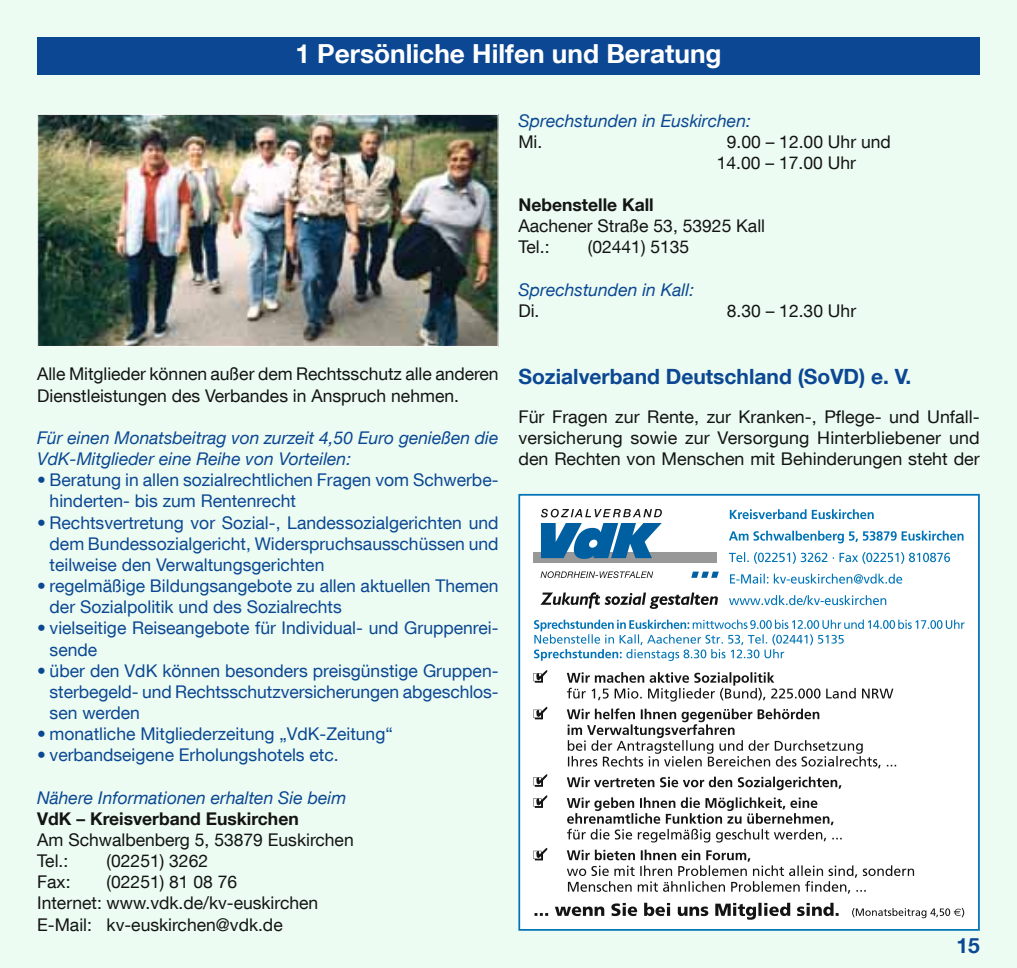
<style>
.page{position:relative;width:1017px;height:968px;background:#fff}
.page>*{position:absolute;margin:0;border:0;box-sizing:border-box;transform-origin:0 0}
.t1{font:700 26.25px "Helvetica Neue LT Com";color:#fff}
.t2{font:700 21px "Helvetica Neue LT Com";color:#0b4793}
.t3{font:17.5px/21.2px "Helvetica Neue LT Com";color:#0b4793}
.t4{font:17.5px/21.2px "Helvetica Neue LT Com";color:#131413}
.t5{font:italic 17.5px/21.2px "Helvetica Neue LT Com";color:#0b4793}
.t6{font:700 17.5px "Helvetica Neue LT Com";color:#131413}
.s1{font-family:"Helvetica Neue"}
</style>
<div class="page">
<div style="left:0;top:0;width:1017px;height:967px;background:#ecfcf2"></div>
<div style="left:37px;top:37px;width:943px;height:37px;background:#0b4793"></div>
<img style="left:39px;top:116px;width:458px;height:229px">
<div style="left:37px;top:114px;width:462px;height:233px;border:1px solid #fff"></div>
<div style="left:519px;top:494px;width:460px;height:435px;background:#fff"></div>
<div style="left:518px;top:494px;width:462px;height:436px;border:2px solid #0074b7"></div>
<svg style="left:533px;top:670px;width:14px;height:12px"></svg>
<svg style="left:533px;top:706px;width:14px;height:13px"></svg>
<svg style="left:533px;top:795px;width:14px;height:12px"></svg>
<svg style="left:533px;top:774px;width:14px;height:12px"></svg>
<svg style="left:533px;top:847px;width:14px;height:13px"></svg>
<div style="left:533px;top:552px;width:184px;height:10px;background:#989898"></div>
<svg style="left:691px;top:571px;width:28px;height:6px"></svg>
<svg style="left:541px;top:523px;width:121px;height:36px"></svg>
<svg style="left:541px;top:508px;width:121px;height:9px"></svg>
<svg style="left:541px;top:571px;width:112px;height:7px"></svg>
<svg style="left:540px;top:592px;width:178px;height:17px"></svg>
<svg style="left:534px;top:902px;width:305px;height:17px"></svg>
<svg style="left:730px;top:509px;width:144px;height:10px"></svg>
<svg style="left:729px;top:530px;width:234px;height:13px"></svg>
<svg style="left:729px;top:552px;width:221px;height:11px"></svg>
<svg style="left:730px;top:573px;width:172px;height:10px"></svg>
<svg style="left:729px;top:595px;width:157px;height:10px"></svg>
<svg style="left:567px;top:672px;width:326px;height:29px"></svg>
<svg style="left:567px;top:708px;width:329px;height:60px"></svg>
<svg style="left:567px;top:776px;width:274px;height:14px"></svg>
<svg style="left:567px;top:797px;width:275px;height:45px"></svg>
<svg style="left:567px;top:849px;width:347px;height:44px"></svg>
<svg style="left:852px;top:907px;width:112px;height:11px"></svg>
<svg style="left:534px;top:619px;width:431px;height:41px"></svg>
<h1 class="t1" style="left:295px;top:45px;width:428px">1 Persönliche Hilfen und Beratung</h1>
<p class="t4" style="left:37px;top:366px;width:463px">Alle Mitglieder können außer dem Rechtsschutz alle anderen<br>Dienstleistungen des Verbandes in Anspruch nehmen.</p>
<p class="t5" style="left:37px;top:429px;width:463px">Für einen Monatsbeitrag von zurzeit 4,50 Euro genießen die<br>VdK-Mitglieder eine Reihe von Vorteilen:</p>
<p class="t3" style="left:50px;top:472px;width:450px;text-indent:-12px"><span class="s1">•</span> Beratung in allen sozialrechtlichen Fragen vom Schwerbe&shy;hinderten- bis zum Rentenrecht</p>
<p class="t3" style="left:50px;top:514px;width:450px;text-align:justify;text-indent:-12px"><span class="s1">•</span> Rechtsvertretung vor Sozial-, Landessozialgerichten und dem Bundessozialgericht, Widerspruchsausschüssen und teilweise den Verwaltungsgerichten</p>
<p class="t3" style="left:50px;top:577px;width:450px;text-indent:-12px"><span class="s1">•</span> regelmäßige Bildungsangebote zu allen aktuellen Themen der Sozialpolitik und des Sozialrechts</p>
<p class="t3" style="left:50px;top:620px;width:450px;text-indent:-12px"><span class="s1">•</span> vielseitige Reiseangebote für Individual- und Gruppenrei&shy;sende</p>
<p class="t3" style="left:50px;top:662px;width:450px;text-align:justify;text-indent:-12px"><span class="s1">•</span> über den VdK können besonders preisgünstige Gruppen&shy;sterbegeld- und Rechtsschutzversicherungen abgeschlos&shy;sen werden</p>
<p class="t3" style="left:37px;top:725px;width:357px"><span class="s1">•</span> monatliche Mitgliederzeitung „VdK-Zeitung“</p>
<p class="t3" style="left:37px;top:746px;width:303px"><span class="s1">•</span> verbandseigene Erholungshotels etc.</p>
<p class="t5" style="left:37px;top:789px;width:311px">Nähere Informationen erhalten Sie beim</p>
<p class="t6" style="left:37px;top:812px;width:263px">VdK – Kreisverband Euskirchen</p>
<p class="t4" style="left:37px;top:831px;width:318px">Am Schwalbenberg 5, 53879 Euskirchen<br>Tel.:</p>
<p class="t4" style="left:107px;top:852px;width:103px">(02251) 3262</p>
<p class="t4" style="left:37px;top:873px;width:283px;text-indent:69px">(02251) 81 08 76<br>Internet: www.vdk.de/kv-euskirchen<br>E-Mail: kv-euskirchen@vdk.de</p>
<p class="t4" style="left:37px;top:873px;width:35px">Fax:</p>
<p class="t5" style="left:518px;top:112px;width:234px">Sprechstunden in Euskirchen:</p>
<p class="t4" style="left:518px;top:133px;width:25px">Mi.</p>
<p class="t4" style="left:717px;top:133px;width:176px;text-indent:10px">9.00 – 12.00 Uhr und<br>14.00 – 17.00 Uhr</p>
<p class="t6" style="left:518px;top:199px;width:137px">Nebenstelle Kall</p>
<p class="t4" style="left:518px;top:218px;width:248px">Aachener Straße 53, 53925 Kall<br>Tel.:</p>
<p class="t4" style="left:588px;top:239px;width:103px">(02441) 5135</p>
<p class="t5" style="left:518px;top:281px;width:177px">Sprechstunden in Kall:</p>
<p class="t4" style="left:518px;top:302px;width:23px">Di.</p>
<p class="t4" style="left:727px;top:302px;width:131px">8.30 – 12.30 Uhr</p>
<p class="t2" style="left:518px;top:369px;width:394px">Sozialverband Deutschland (SoVD) e. V.</p>
<p class="t4" style="left:518px;top:408px;width:463px;text-align:justify">Für Fragen zur Rente, zur Kranken-, Pflege- und Unfall&shy;versicherung sowie zur Versorgung Hinterbliebener und den Rechten von Menschen mit Behinderungen steht der</p>
<p class="t2" style="left:956px;top:938px;width:25px">15</p>
</div>
